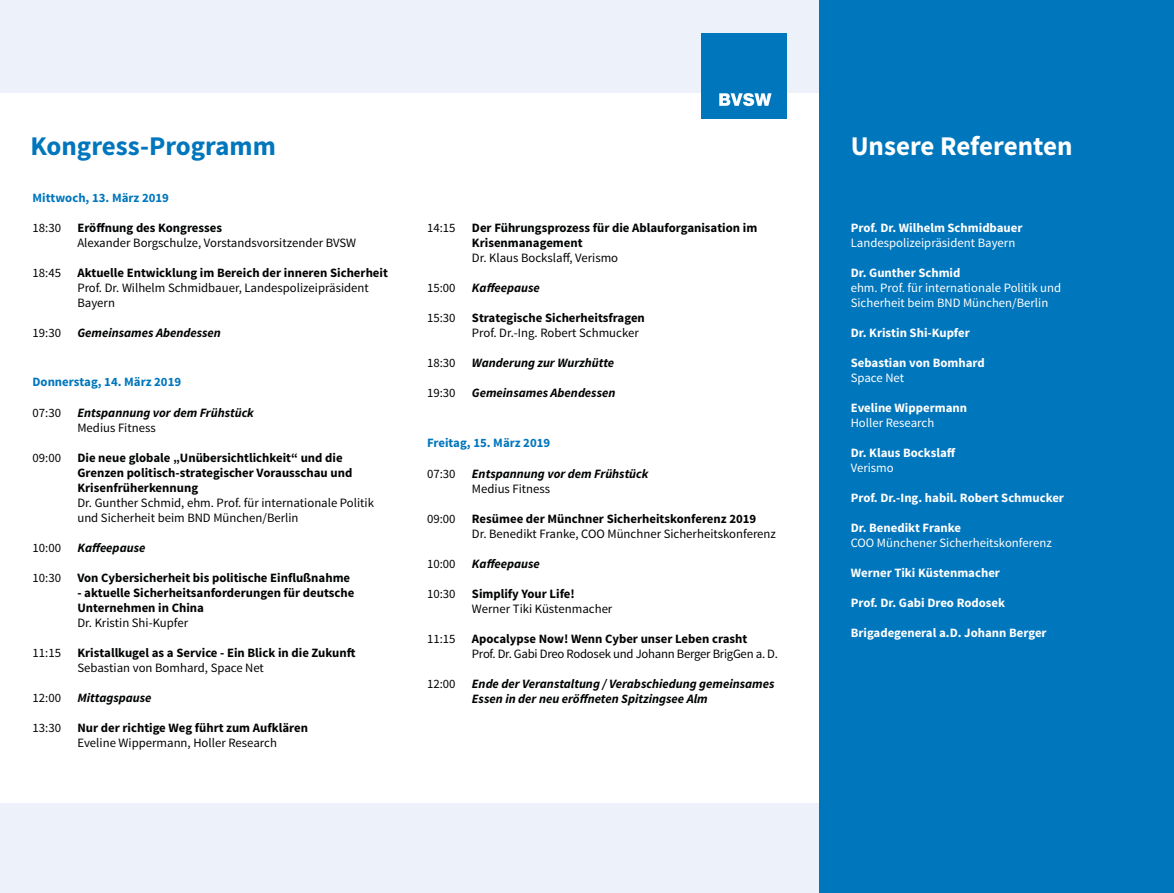
<style>
.page{position:relative;width:1174px;height:893px;background:#fff}
.page>*{position:absolute;margin:0;border:0;box-sizing:border-box;transform-origin:0 0}
.t1{font:700 27px "Source Sans Pro";color:#0076bd}
.t2{font:700 27px "Source Sans Pro";color:#fff}
.t3{font:700 12.75px/15px "Source Sans Pro";color:#020304}
.t4{font:12.75px/15px "Source Sans Pro";color:#020304}
.t5{font:italic 700 12.75px/15px "Source Sans Pro";color:#020304}
.t6{font:700 12.75px "Source Sans Pro";color:#fff}
.t7{font:12.75px/15px "Source Sans Pro";color:#fff}
.t8{font:700 12.75px "Source Sans Pro";color:#0076bd}
.t9{font:12.75px "Source Sans Pro";letter-spacing:-.02em;color:#020304}
</style>
<div class="page">
<div style="left:0;top:0;width:819px;height:93px;background:#ecf1fa"></div>
<div style="left:701px;top:33px;width:86px;height:86px;background:#0076bd"></div>
<svg style="left:719px;top:93px;width:52px;height:13px"></svg>
<div style="left:0;top:804px;width:819px;height:89px;background:#ecf1fa"></div>
<div style="left:819px;top:0;width:355px;height:893px;background:#0076bd"></div>
<h1 class="t1" style="left:30px;top:129px;width:247px">Kongress-Programm</h1>
<p class="t8" style="left:33px;top:189px;width:138px">Mittwoch, 13. März 2019</p>
<p class="t4" style="left:33px;top:221px;width:30px">18:30</p>
<p class="t4" style="left:33px;top:266px;width:30px">18:45</p>
<p class="t4" style="left:33px;top:326px;width:30px">19:30</p>
<p class="t3" style="left:77px;top:221px;width:146px">Eröffnung des Kongresses</p>
<p class="t4" style="left:77px;top:236px;width:280px">Alexander Borgschulze, Vorstandsvorsitzender BVSW</p>
<p class="t3" style="left:77px;top:266px;width:312px">Aktuelle Entwicklung im Bereich der inneren Sicherheit</p>
<p class="t4" style="left:77px;top:281px;width:293px">Prof. Dr. Wilhelm Schmidbauer, Landespolizeipräsident<br>Bayern</p>
<p class="t5" style="left:77px;top:325px;width:145px">Gemeinsames Abendessen</p>
<p class="t8" style="left:33px;top:374px;width:150px">Donnerstag, 14. März 2019</p>
<p class="t4" style="left:33px;top:405px;width:30px">07:30</p>
<p class="t4" style="left:33px;top:450px;width:30px">09:00</p>
<p class="t4" style="left:33px;top:540px;width:30px">10:00</p>
<p class="t4" style="left:33px;top:570px;width:30px">10:30</p>
<p class="t4" style="left:33px;top:645px;width:30px">11:15</p>
<p class="t4" style="left:33px;top:690px;width:30px">12:00</p>
<p class="t4" style="left:33px;top:720px;width:30px">13:30</p>
<p class="t5" style="left:77px;top:405px;width:178px">Entspannung vor dem Frühstück</p>
<p class="t4" style="left:77px;top:420px;width:80px">Medius Fitness</p>
<p class="t3" style="left:77px;top:451px;width:276px">Die neue globale „Unübersichtlichkeit“ und die<br>Grenzen politisch-strategischer Vorausschau und<br>Krisenfrüherkennung</p>
<p class="t4" style="left:77px;top:495px;width:298px">Dr. Gunther Schmid, ehm. Prof. für internationale Politik und Sicherheit beim BND München/Berlin</p>
<p class="t5" style="left:77px;top:540px;width:69px">Kaffeepause</p>
<p class="t3" style="left:77px;top:571px;width:274px">Von Cybersicherheit bis politische Einflußnahme</p>
<p class="t3" style="left:77px;top:586px;width:278px">- aktuelle Sicherheitsanforderungen für deutsche<br>Unternehmen in China</p>
<p class="t4" style="left:77px;top:615px;width:112px">Dr. Kristin Shi-Kupfer</p>
<p class="t3" style="left:77px;top:646px;width:280px">Kristallkugel as a Service - Ein Blick in die Zukunft</p>
<p class="t4" style="left:77px;top:660px;width:188px">Sebastian von Bomhard, Space Net</p>
<p class="t5" style="left:77px;top:690px;width:76px">Mittagspause</p>
<p class="t3" style="left:77px;top:721px;width:232px">Nur der richtige Weg führt zum Aufklären</p>
<p class="t4" style="left:77px;top:735px;width:201px">Eveline Wippermann, Holler Research</p>
<p class="t4" style="left:427px;top:221px;width:30px">14:15</p>
<p class="t4" style="left:427px;top:281px;width:30px">15:00</p>
<p class="t4" style="left:427px;top:311px;width:30px">15:30</p>
<p class="t4" style="left:427px;top:356px;width:30px">18:30</p>
<p class="t4" style="left:427px;top:386px;width:30px">19:30</p>
<p class="t3" style="left:472px;top:221px;width:287px">Der Führungsprozess für die Ablauforganisation im<br>Krisenmanagement</p>
<p class="t4" style="left:472px;top:251px;width:148px">Dr. Klaus Bockslaff, Verismo</p>
<p class="t5" style="left:472px;top:280px;width:69px">Kaffeepause</p>
<p class="t3" style="left:472px;top:311px;width:174px">Strategische Sicherheitsfragen</p>
<p class="t4" style="left:472px;top:326px;width:168px">Prof. Dr.-Ing. Robert Schmucker</p>
<p class="t5" style="left:472px;top:355px;width:144px">Wanderung zur Wurzhütte</p>
<p class="t5" style="left:472px;top:385px;width:145px">Gemeinsames Abendessen</p>
<p class="t8" style="left:427px;top:435px;width:125px">Freitag, 15. März 2019</p>
<p class="t4" style="left:427px;top:466px;width:30px">07:30</p>
<p class="t4" style="left:427px;top:511px;width:30px">09:00</p>
<p class="t4" style="left:427px;top:556px;width:30px">10:00</p>
<p class="t4" style="left:427px;top:586px;width:30px">10:30</p>
<p class="t4" style="left:427px;top:631px;width:30px">11:15</p>
<p class="t4" style="left:427px;top:676px;width:30px">12:00</p>
<p class="t5" style="left:472px;top:466px;width:178px">Entspannung vor dem Frühstück</p>
<p class="t4" style="left:472px;top:481px;width:80px">Medius Fitness</p>
<p class="t3" style="left:472px;top:511px;width:286px">Resümee der Münchner Sicherheitskonferenz 2019</p>
<p class="t4" style="left:472px;top:526px;width:305px">Dr. Benedikt Franke, COO Münchner Sicherheitskonferenz</p>
<p class="t5" style="left:472px;top:556px;width:69px">Kaffeepause</p>
<p class="t3" style="left:472px;top:586px;width:104px">Simplify Your Life!</p>
<p class="t4" style="left:472px;top:601px;width:142px">Werner Tiki Küstenmacher</p>
<p class="t3" style="left:472px;top:631px;width:277px">Apocalypse Now! Wenn Cyber unser Leben crasht</p>
<p class="t9" style="left:472px;top:645px;width:307px">Prof. Dr. Gabi Dreo Rodosek und Johann Berger BrigGen a. D.</p>
<p class="t5" style="left:472px;top:676px;width:304px">Ende der Veranstaltung / Verabschiedung gemeinsames<br>Essen in der neu eröffneten Spitzingsee Alm</p>
<h1 class="t2" style="left:850px;top:129px;width:223px">Unsere Referenten</h1>
<p class="t6" style="left:850px;top:220px;width:173px">Prof. Dr. Wilhelm Schmidbauer</p>
<p class="t7" style="left:850px;top:236px;width:166px">Landespolizeipräsident Bayern</p>
<p class="t6" style="left:850px;top:265px;width:111px">Dr. Gunther Schmid</p>
<p class="t7" style="left:850px;top:281px;width:212px">ehm. Prof. für internationale Politik und<br>Sicherheit beim BND München/Berlin</p>
<p class="t6" style="left:850px;top:325px;width:121px">Dr. Kristin Shi-Kupfer</p>
<p class="t6" style="left:850px;top:355px;width:136px">Sebastian von Bomhard</p>
<p class="t7" style="left:850px;top:371px;width:55px">Space Net</p>
<p class="t6" style="left:850px;top:400px;width:118px">Eveline Wippermann</p>
<p class="t7" style="left:850px;top:416px;width:85px">Holler Research</p>
<p class="t6" style="left:850px;top:445px;width:106px">Dr. Klaus Bockslaff</p>
<p class="t7" style="left:850px;top:461px;width:45px">Verismo</p>
<p class="t6" style="left:850px;top:490px;width:215px">Prof. Dr.-Ing. habil. Robert Schmucker</p>
<p class="t6" style="left:850px;top:520px;width:112px">Dr. Benedikt Franke</p>
<p class="t7" style="left:850px;top:536px;width:203px">COO Münchener Sicherheitskonferenz</p>
<p class="t6" style="left:850px;top:565px;width:151px">Werner Tiki Küstenmacher</p>
<p class="t6" style="left:850px;top:595px;width:156px">Prof. Dr. Gabi Dreo Rodosek</p>
<p class="t6" style="left:850px;top:625px;width:197px">Brigadegeneral a.D. Johann Berger</p>
</div>
